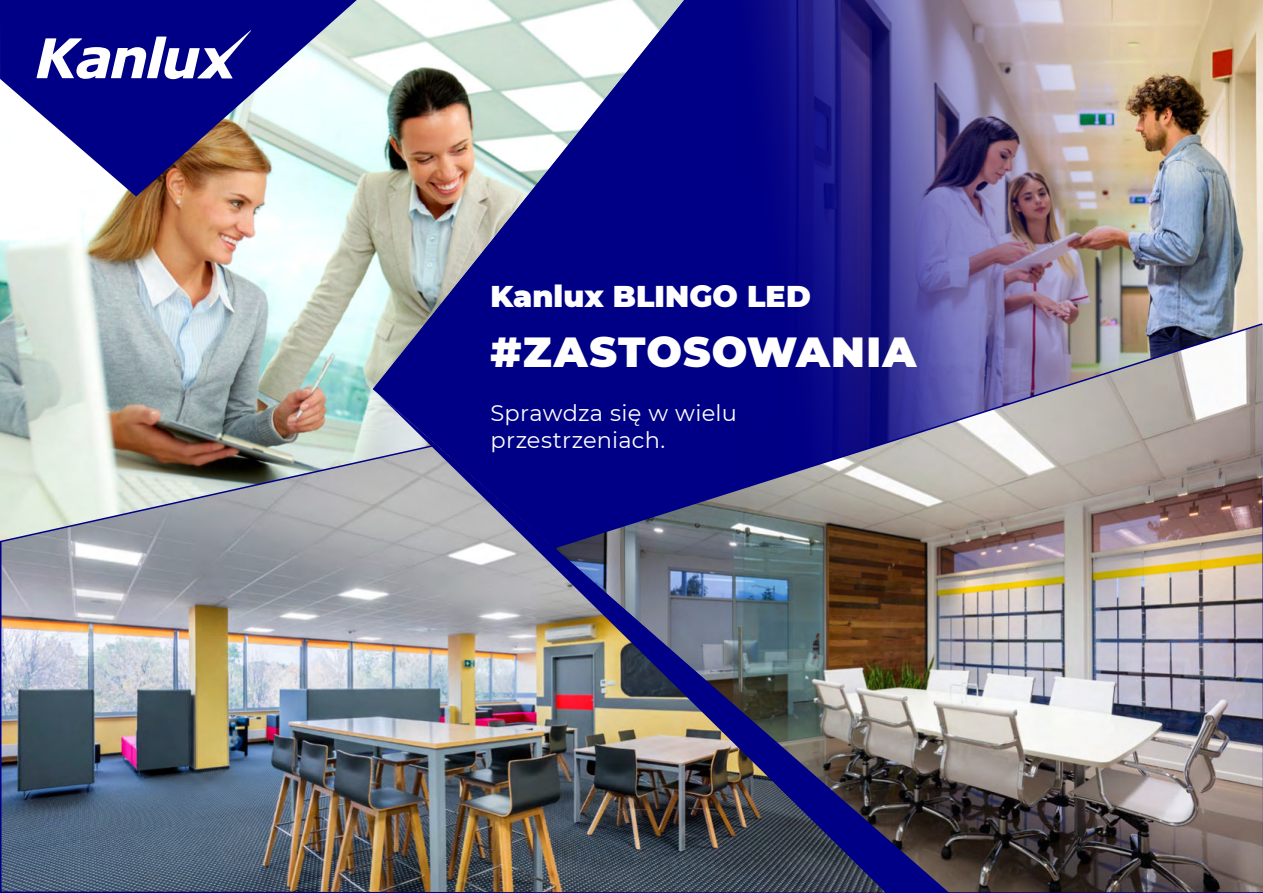
<style>
.page{position:relative;width:1263px;height:893px;background:#fff}
.page>*{position:absolute;margin:0;border:0;box-sizing:border-box;transform-origin:0 0}
.t1{font:900 42px "Montserrat";letter-spacing:.025em;color:#fff}
.t2{font:900 30px "Montserrat";color:#fff}
.t3{font:22.5px/27px "Montserrat";letter-spacing:.01em;color:#fff}
</style>
<div class="page">
<img style="left:0;top:0;width:373px;height:444px">
<img style="left:373px;top:0;width:890px;height:444px">
<svg style="left:0;top:0;width:357px;height:197px"></svg>
<svg style="left:37px;top:30px;width:214px;height:49px"></svg>
<img style="left:550px;top:322px;width:713px;height:571px">
<img style="left:0;top:444px;width:378px;height:449px">
<img style="left:378px;top:394px;width:571px;height:499px">
<h2 class="t2" style="left:490px;top:282px;width:322px">Kanlux BLINGO LED</h2>
<h1 class="t1" style="left:490px;top:332px;width:427px">#ZASTOSOWANIA</h1>
<p class="t3" style="left:490px;top:399px;width:248px">Sprawdza się w wielu przestrzeniach.</p>
</div>
